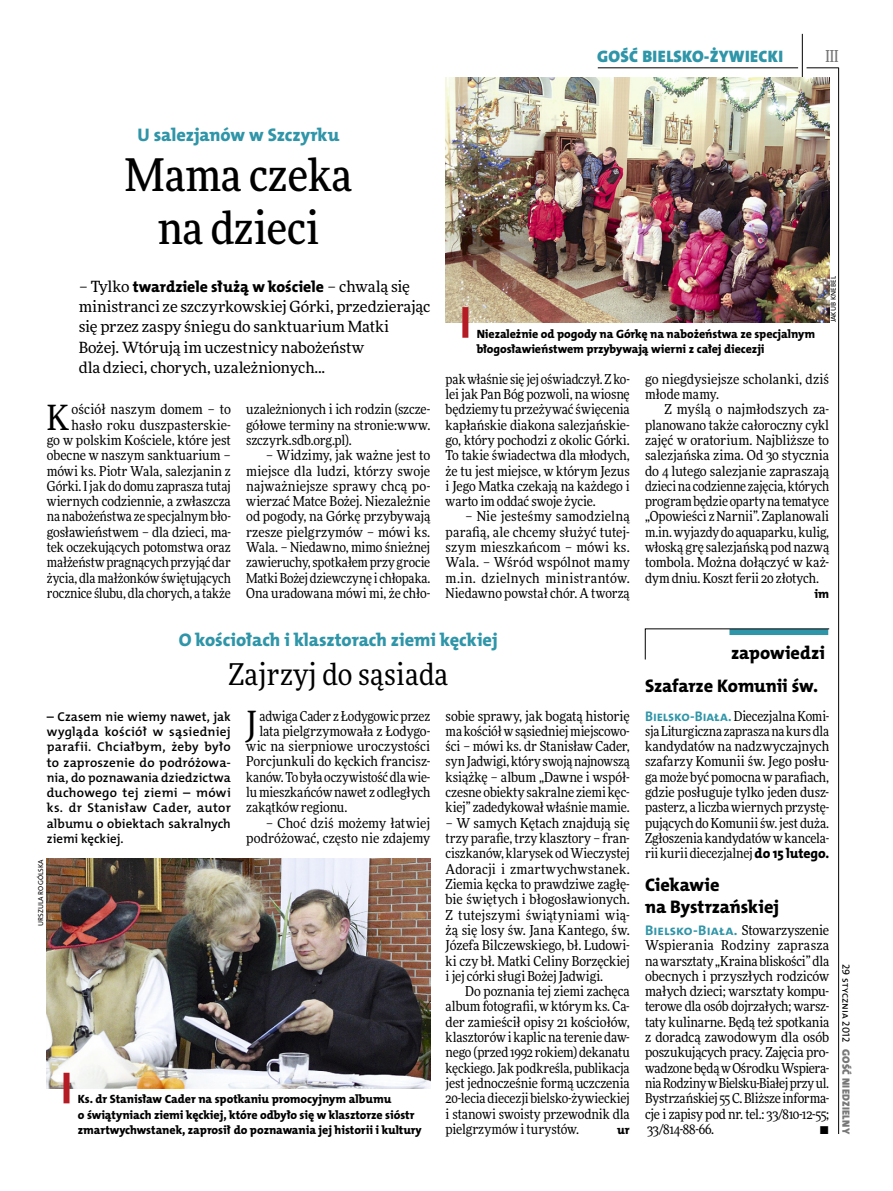
<style>
.page{position:relative;width:893px;height:1191px;background:#fff}
.page>*{position:absolute;margin:0;border:0;box-sizing:border-box;transform-origin:0 0}
.t1{font:500 45px/52.5px "Freeday Narrow";color:#000;text-align:center}
.t2{font:34.8px "Freeday Narrow News";color:#000}
.t3{font:30px "Freeday Narrow News";letter-spacing:.01em;color:#000}
.t4{font:18.3px "The Mix HP8 Ex Bld";letter-spacing:-.005em;color:#2f95a8}
.t5{font:18.3px/21.6px "The Mix HP8 Ex Bld";letter-spacing:-.005em;color:#000}
.t6{font:16.65px "The Mix HP9 Blk";letter-spacing:.02em;color:#2f95a8}
.t7{font:500 16.5px "Freeday Narrow";color:#777778;scale:.9 1}
.t8{font:15.75px "The Mix HP8 Ex Bld";letter-spacing:-.005em;color:#000}
.t9{font:15.45px/20.4px "Freeday News";letter-spacing:-.005em;color:#000}
.t10{font:13.95px "The Mix HP7 Bld";letter-spacing:.005em;color:#2f95a8}
.t11{font:13.65px/15.3px "Freeday Narrow News";letter-spacing:-.005em;color:#000;text-align:justify}
.t12{font:12.9px/15.3px "The Mix HP6 Se Bld";letter-spacing:.005em;color:#000;text-align:justify}
.t13{font:12.3px "The Mix HP8 Ex Bld";color:#000}
.t14{font:12px/15.3px "The Mix HP8 Ex Bld";letter-spacing:-.005em;color:#000}
.t15{font:10.5px "The Mix HP9 Blk";letter-spacing:.025em;color:#777778}
.t16{font:10.5px "The Mix HP5 Plain";color:#000}
.t17{font:7.2px "The Mix HP5 Plain";letter-spacing:.015em;color:#000}
.s1{font-family:"Freeday News";font-size:15.45px}
.s2{font-family:"The Mix HP7 Bld";font-size:13.95px;color:#2f95a8}
.s3{font-family:"The Mix HP8 Ex Bld";font-size:13.95px}
.s4{font-family:"Freeday Narrow News";font-size:13.65px;color:#000}
</style>
<div class="page">
<hr style="left:838px;top:68px;width:1px;height:1066px;background:#000">
<hr style="left:802px;top:34px;width:1px;height:43px;background:#000">
<hr style="left:806px;top:68px;width:33px;height:1px;background:#000">
<hr style="left:598px;top:68px;width:200px;height:1px;background:#000">
<img style="left:446px;top:77px;width:383px;height:245px">
<svg style="left:645px;top:628px;width:185px;height:32px"></svg>
<div style="left:462px;top:307px;width:6px;height:31px;background:#b51b24"></div>
<img style="left:47px;top:858px;width:383px;height:230px">
<div style="left:64px;top:1072px;width:6px;height:31px;background:#b51b24"></div>
<p class="t6" style="left:597px;top:46px;width:187px">GOŚĆ BIELSKO-ŻYWIECKI</p>
<p class="t7" style="left:825px;top:46px;width:16px">III</p>
<h3 class="t4" style="left:138px;top:123px;width:204px">U salezjanów w Szczyrku</h3>
<h1 class="t1" style="left:125px;top:148px;width:229px">Mama czeka na dzieci</h1>
<p class="t8" style="left:79px;top:276px;width:333px"><span class="s1">– Tylko</span> twardziele służą w kościele <span class="s1">– chwalą się</span></p>
<p class="t9" style="left:79px;top:296px;width:353px">ministranci ze szczyrkowskiej Górki, przedzierając się przez zaspy śniegu do sanktuarium Matki Bożej. Wtórują im uczestnicy nabożeństw<br>dla dzieci, chorych, uzależnionych...</p>
<p class="t11" style="left:47px;top:401px;width:186px;text-align:right">ościół naszym domem – to hasło roku duszpasterskie-<br>go w polskim Kościele, które jest obecne w naszym sanktuarium – mówi ks. Piotr Wala, salezjanin z<br>Górki. I jak do domu zaprasza tutaj wiernych codziennie, a zwłaszcza na nabożeństwa ze specjalnym bło&shy;gosławieństwem – dla dzieci, ma&shy;tek oczekujących potomstwa oraz małżeństw pragnących przyjąć dar życia, dla małżonków świętujących rocznice ślubu, dla chorych, a także</p>
<p class="t11" style="left:246px;top:401px;width:186px">uzależnionych i ich rodzin (szcze&shy;gółowe terminy na stronie:www. szczyrk.sdb.org.pl).</p>
<h2 class="t2" style="left:47px;top:396px;width:24px">K</h2>
<p class="t11" style="left:246px;top:447px;width:186px;text-indent:20px">– Widzimy, jak ważne jest to miejsce dla ludzi, którzy swoje najważniejsze sprawy chcą po&shy;wierzać Matce Bożej. Niezależnie od pogody, na Górkę przybywają rzesze pielgrzymów – mówi ks.<br>Wala. – Niedawno, mimo śnieżnej zawieruchy, spotkałem przy grocie Matki Bożej dziewczynę i chłopaka.<br>Ona uradowana mówi mi, że chło-</p>
<p class="t14" style="left:477px;top:326px;width:340px">Niezależnie od pogody na Górkę na nabożeństwa ze specjalnym błogosławieństwem przybywają wierni z całej diecezji</p>
<p class="t17" style="left:829px;top:322px;width:48px;rotate:-90deg">Jakub Kn ebel</p>
<p class="t11" style="left:446px;top:371px;width:186px">pak właśnie się jej oświadczył. Z ko&shy;lei jak Pan Bóg pozwoli, na wiosnę będziemy tu przeżywać święcenia kapłańskie diakona salezjańskie&shy;go, który pochodzi z okolic Górki.<br>To takie świadectwa dla młodych, że tu jest miejsce, w którym Jezus i Jego Matka czekają na każdego i warto im oddać swoje życie.</p>
<p class="t11" style="left:446px;top:509px;width:186px;text-indent:20px">– Nie jesteśmy samodzielną parafią, ale chcemy służyć tutej&shy;szym mieszkańcom – mówi ks.<br>Wala. – Wśród wspólnot mamy m.in. dzielnych ministrantów.<br>Niedawno powstał chór. A tworzą</p>
<p class="t11" style="left:645px;top:371px;width:186px">go niegdysiejsze scholanki, dziś młode mamy.</p>
<p class="t11" style="left:645px;top:401px;width:186px;text-indent:20px">Z myślą o najmłodszych za&shy;planowano także całoroczny cykl zajęć w oratorium. Najbliższe to salezjańska zima. Od 30 stycznia do 4 lutego salezjanie zapraszają dzieci na codzienne zajęcia, których program będzie oparty na tematyce „Opowieści z Narnii”. Zaplanowali m.in. wyjazdy do aquaparku, kulig, włoską grę salezjańską pod nazwą tombola. Można dołączyć w każ&shy;dym dniu. Koszt ferii 20 złotych.</p>
<p class="t13" style="left:814px;top:586px;width:16px">im</p>
<h3 class="t4" style="left:179px;top:628px;width:321px">O kościołach i klasztorach ziemi kęckiej</h3>
<h3 class="t3" style="left:228px;top:656px;width:221px">Zajrzyj do sąsiada</h3>
<p class="t12" style="left:47px;top:708px;width:186px">– Czasem nie wiemy nawet, jak wygląda kościół w sąsiedniej parafii. Chciałbym, żeby było to zaproszenie do podróżowa&shy;nia, do poznawania dziedzictwa duchowego tej ziemi – mówi ks. dr Stanisław Cader, autor albumu o obiektach sakralnych ziemi kęckiej.</p>
<h2 class="t2" style="left:246px;top:702px;width:13px">J</h2>
<p class="t11" style="left:259px;top:708px;width:172px">adwiga Cader z Łodygowic przez</p>
<p class="t11" style="left:259px;top:723px;width:172px">lata pielgrzymowała z Łodygo-</p>
<p class="t11" style="left:246px;top:738px;width:186px">wic na sierpniowe uroczystości</p>
<p class="t11" style="left:246px;top:754px;width:186px">Porcjunkuli do kęckich francisz-</p>
<p class="t11" style="left:246px;top:769px;width:186px">kanów. To była oczywistość dla wie-</p>
<p class="t11" style="left:246px;top:784px;width:186px">lu mieszkańców nawet z odległych</p>
<p class="t11" style="left:246px;top:799px;width:103px">zakątków regionu.</p>
<p class="t11" style="left:246px;top:815px;width:186px;text-align:right">– Choć dziś możemy łatwiej podróżować, często nie zdajemy</p>
<p class="t17" style="left:36px;top:926px;width:67px;rotate:-90deg">U rszula Rogólska</p>
<p class="t14" style="left:78px;top:1091px;width:345px">Ks. dr Stanisław Cader na spotkaniu promocyjnym albumu<br>o świątyniach ziemi kęckiej, które odbyło się w klasztorze sióstr zmartwychwstanek, zaprosił do poznawania jej historii i kultury</p>
<p class="t11" style="left:446px;top:708px;width:186px">sobie sprawy, jak bogatą historię ma kościół w sąsiedniej miejscowo&shy;ści – mówi ks. dr Stanisław Cader, syn Jadwigi, który swoją najnowszą książkę – album „Dawne i współ&shy;czesne obiekty sakralne ziemi kęc&shy;kiej” zadedykował właśnie mamie.</p>
<p class="t11" style="left:446px;top:815px;width:186px">– W samych Kętach znajdują się trzy parafie, trzy klasztory – fran&shy;ciszkanów, klarysek od Wieczystej Adoracji i zmartwychwstanek.<br>Ziemia kęcka to prawdziwe zagłę&shy;bie świętych i błogosławionych.<br>Z tutejszymi świątyniami wią&shy;żą się losy św. Jana Kantego, św.<br>Józefa Bilczewskiego, bł. Ludowi&shy;ki czy bł. Matki Celiny Borzęckiej i jej córki sługi Bożej Jadwigi.</p>
<p class="t11" style="left:446px;top:983px;width:186px;text-indent:20px">Do poznania tej ziemi zachęca album fotografii, w którym ks. Ca&shy;der zamieścił opisy 21 kościołów, klasztorów i kaplic na terenie daw&shy;nego (przed 1992 rokiem) dekanatu kęckiego. Jak podkreśla, publikacja jest jednocześnie formą uczczenia 20-lecia diecezji bielsko-żywieckiej i stanowi swoisty przewodnik dla pielgrzymów i turystów.</p>
<p class="t13" style="left:617px;top:1122px;width:14px">ur</p>
<h3 class="t5" style="left:731px;top:642px;width:95px">zapowiedzi</h3>
<h3 class="t5" style="left:645px;top:675px;width:175px">Szafarze Komunii św.</h3>
<p class="t11" style="left:645px;top:708px;width:186px"><span class="s2">Bielsko-Biała.</span> Diecezjalna Komi&shy;sja Liturgiczna zaprasza na kurs dla kandydatów na nadzwyczajnych szafarzy Komunii św. Jego posłu&shy;ga może być pomocna w parafiach, gdzie posługuje tylko jeden dusz&shy;pasterz, a liczba wiernych przystę&shy;pujących do Komunii św. jest duża.<br>Zgłoszenia kandydatów w kancela&shy;rii kurii diecezjalnej <span class="s3">do 15 lutego.</span></p>
<h3 class="t5" style="left:645px;top:874px;width:136px">Ciekawie<br>na Bystrzańskiej</h3>
<p class="t10" style="left:645px;top:921px;width:186px">Bielsko-Biała. <span class="s4">Stowarzyszenie</span></p>
<p class="t11" style="left:645px;top:937px;width:186px">Wspierania Rodziny zaprasza na warsztaty „Kraina bliskości” dla obecnych i przyszłych rodziców małych dzieci; warsztaty kompu&shy;terowe dla osób dojrzałych; warsz&shy;taty kulinarne. Będą też spotkania z doradcą zawodowym dla osób poszukujących pracy. Zajęcia pro&shy;wadzone będą w Ośrodku Wspiera&shy;nia Rodziny w Bielsku-Białej przy ul.<br>Bystrzańskiej 55 C. Bliższe informa&shy;cje i zapisy pod nr. tel.: 33/810-12-55; 33/814-88-66.</p>
<p class="t11" style="left:819px;top:1121px;width:11px">•</p>
<p class="t16" style="left:853px;top:963px;width:80px;rotate:90deg">29 stycznia 2012</p>
<p class="t15" style="left:853px;top:1049px;width:86px;rotate:90deg">GOŚĆ NIEDZIELNY</p>
</div>
